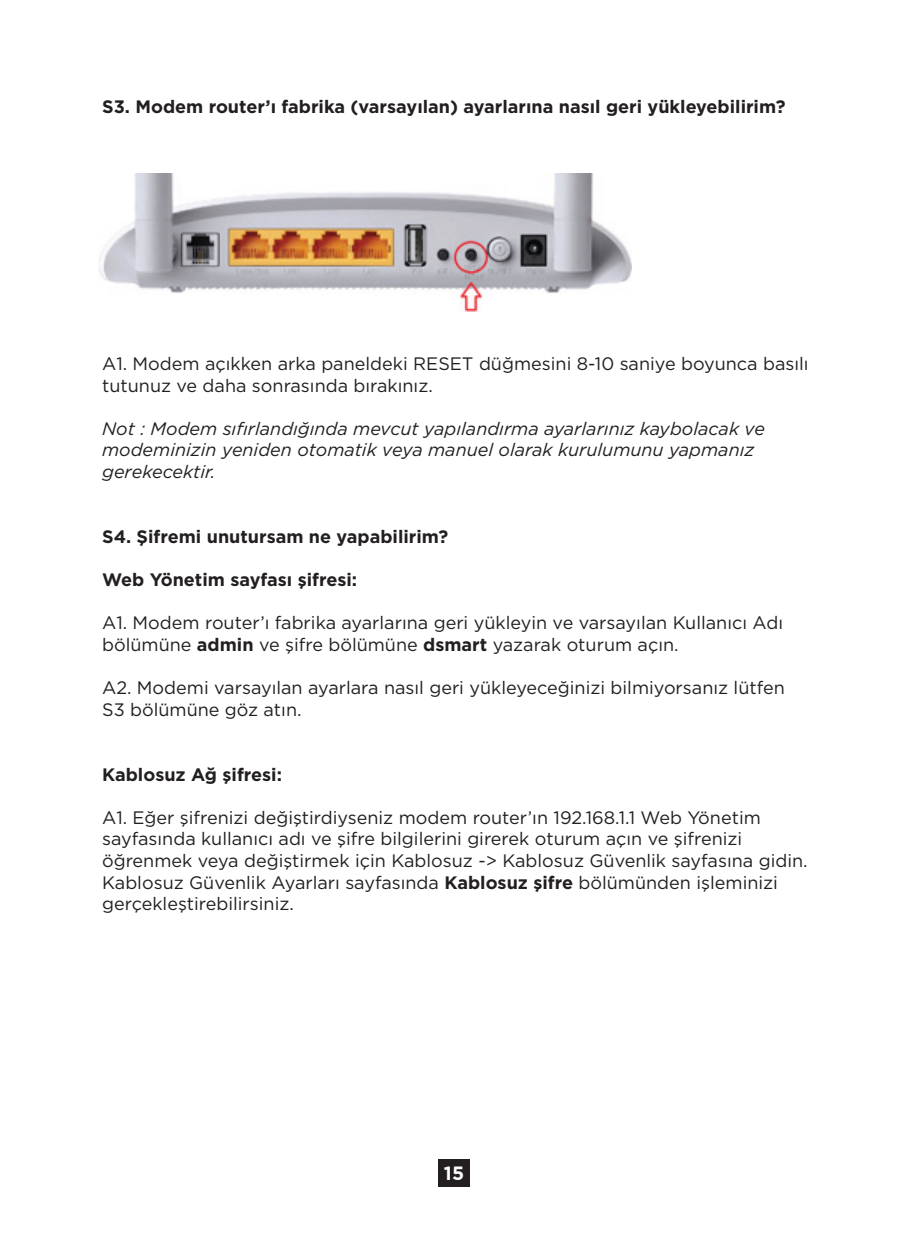
<style>
.page{position:relative;width:908px;height:1248px;background:#fff}
.page>*{position:absolute;margin:0;border:0;box-sizing:border-box;transform-origin:0 0}
.t1{font:700 19.2px "Gotham TRUN";color:#fff}
.t2{font:18px/21.6px "Gotham";color:#231f20}
.t3{font:700 18px "Gotham";color:#231f20}
.t4{font:italic 18px/21.6px "Gotham";color:#231f20}
.s1{font-weight:700}
</style>
<div class="page">
<img style="left:99px;top:174px;width:532px;height:138px">
<div style="left:438px;top:1159px;width:31px;height:27px;background:#231f20"></div>
<p class="t3" style="left:102px;top:94px;width:684px">S3. Modem router’ı fabrika (varsayılan) ayarlarına nasıl geri yükleyebilirim?</p>
<p class="t2" style="left:102px;top:352px;width:707px">A1. Modem açıkken arka paneldeki RESET düğmesini 8-10 saniye boyunca basılı tutunuz ve daha sonrasında bırakınız.</p>
<p class="t4" style="left:102px;top:417px;width:664px">Not : Modem sıfırlandığında mevcut yapılandırma ayarlarınız kaybolacak ve modeminizin yeniden otomatik veya manuel olarak kurulumunu yapmanız gerekecektir.</p>
<p class="t3" style="left:102px;top:524px;width:347px">S4. Şifremi unutursam ne yapabilirim?</p>
<p class="t3" style="left:102px;top:567px;width:256px">Web Yönetim sayfası şifresi:</p>
<p class="t2" style="left:102px;top:611px;width:682px">A1. Modem router’ı fabrika ayarlarına geri yükleyin ve varsayılan Kullanıcı Adı bölümüne <span class="s1">admin</span> ve şifre bölümüne <span class="s1">dsmart</span> yazarak oturum açın.</p>
<p class="t2" style="left:102px;top:676px;width:684px">A2. Modemi varsayılan ayarlara nasıl geri yükleyeceğinizi bilmiyorsanız lütfen<br>S3 bölümüne göz atın.</p>
<p class="t3" style="left:102px;top:762px;width:181px">Kablosuz Ağ şifresi:</p>
<p class="t2" style="left:102px;top:806px;width:706px">A1. Eğer şifrenizi değiştirdiyseniz modem router’ın 192.168.1.1 Web Yönetim sayfasında kullanıcı adı ve şifre bilgilerini girerek oturum açın ve şifrenizi öğrenmek veya değiştirmek için Kablosuz -&gt; Kablosuz Güvenlik sayfasına gidin.<br>Kablosuz Güvenlik Ayarları sayfasında <span class="s1">Kablosuz şifre</span> bölümünden işleminizi gerçekleştirebilirsiniz.</p>
<p class="t1" style="left:443px;top:1162px;width:22px">15</p>
</div>
